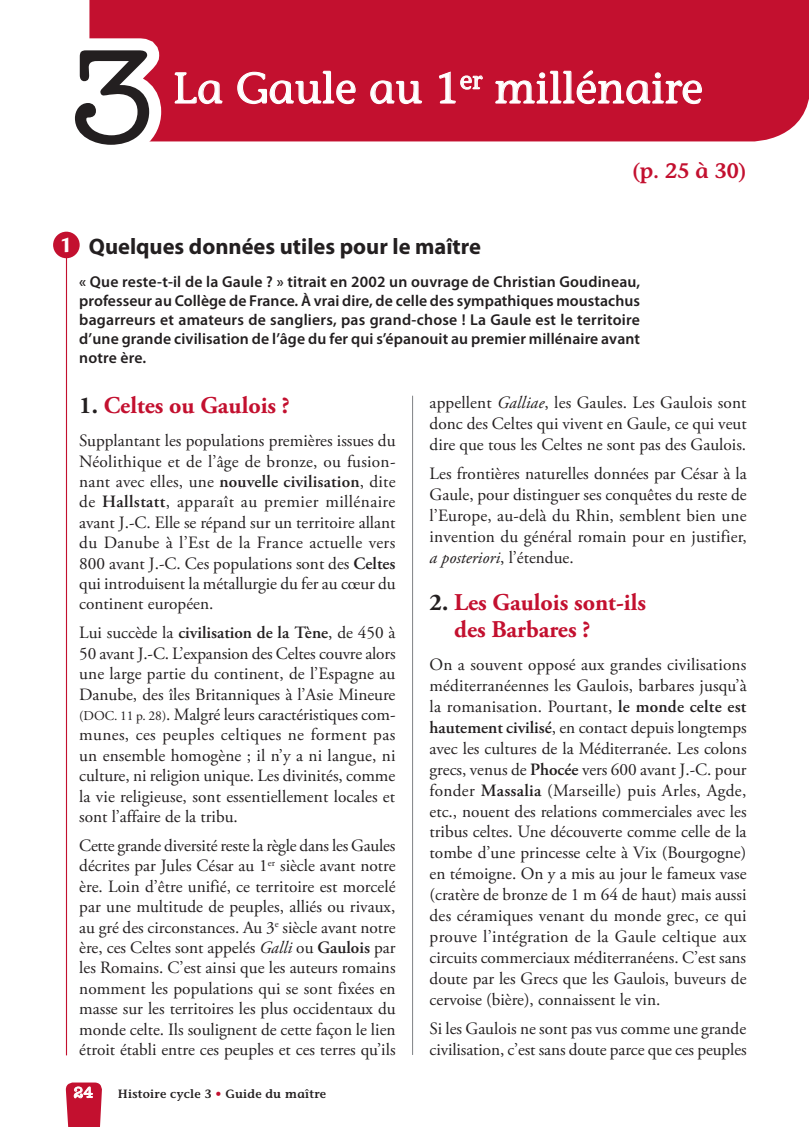
<style>
.page{position:relative;width:809px;height:1127px;background:#fff}
.page>*{position:absolute;margin:0;border:0;box-sizing:border-box;transform-origin:0 0}
.t1{font:500 133.95px "American Typewriter";color:#231f20}
.t2{font:500 43.2px "Stone Informal Std";color:#fff}
.t3{font:700 24px/26.1px "Adobe Garamond Pro";color:#c3102f}
.t4{font:700 22.5px "Myriad Pro";color:#231f20}
.t5{font:600 21px "Stone Informal Std";color:#c3102f}
.t6{font:17.25px/20.4px "Adobe Garamond Pro";color:#231f20;text-align:justify}
.t7{font:600 15.75px/18.9px "Myriad Pro";letter-spacing:.01em;color:#231f20;text-align:justify}
.t8{font:500 14.85px "American Typewriter";color:#fff}
.t9{font:600 12px "Stone Informal Std";letter-spacing:.02em;color:#231f20}
.s1{font-family:"Cronos Pro";font-size:24px;color:#fff}
.s2{color:#231f20}
.s3{font-weight:600}
.s4{font-size:13.5px}
.s5{font-style:italic}
.s6{color:#c3102f}
</style>
<div class="page">
<div style="left:89px;top:1px;width:720px;height:140px;background:#c3102f"></div>
<svg style="left:65px;top:1082px;width:37px;height:45px;background:#cd3852"></svg>
<svg style="left:237px;top:70px;width:119px;height:35px;background:#cc3751"></svg>
<svg style="left:370px;top:80px;width:52px;height:25px"></svg>
<svg style="left:438px;top:71px;width:46px;height:33px;background:#cc354f"></svg>
<svg style="left:494px;top:70px;width:208px;height:35px;background:#cd3953"></svg>
<svg style="left:89px;top:26px;width:134px;height:116px"></svg>
<hr style="left:66px;top:241px;width:1px;height:814px;background:#c3102f">
<div style="left:53px;top:232px;width:27px;height:26px;background:#c3102f;border-radius:50%"></div>
<hr style="left:412px;top:396px;width:1px;height:659px;background:#808285">
<h1 class="t1" style="left:68px;top:22px;width:90px">3</h1>
<h2 class="t2" style="left:173px;top:62px;width:531px">La Gaule au 1<sup>er</sup> millénaire</h2>
<p class="t5" style="left:632px;top:158px;width:116px">(p. 25 à 30)</p>
<h3 class="t4" style="left:60px;top:232px;width:423px"><span class="s1">1</span> Quelques données utiles pour le maître</h3>
<p class="t7" style="left:79px;top:272px;width:562px">« Que reste-t-il de la Gaule ? » titrait en 2002 un ouvrage de Christian Goudineau, professeur au Collège de France. À vrai dire, de celle des sympathiques moustachus bagarreurs et amateurs de sangliers, pas grand-chose ! La Gaule est le territoire d’une grande civilisation de l’âge du fer qui s’épanouit au premier millénaire avant notre ère.</p>
<h3 class="t3" style="left:79px;top:393px;width:212px"><span class="s2">1.</span> Celtes ou Gaulois ?</h3>
<p class="t6" style="left:79px;top:431px;width:318px">Supplantant les populations premières issues du Néolithique et de l’âge de bronze, ou fusion&shy;nant avec elles, une <span class="s3">nouvelle civilisation</span>, dite de <span class="s3">Hallstatt</span>, apparaît au premier millénaire avant J.-C. Elle se répand sur un territoire allant du Danube à l’Est de la France actuelle vers 800 avant J.-C. Ces populations sont des <span class="s3">Celtes </span>qui introduisent la métallurgie du fer au cœur du continent européen.</p>
<p class="t6" style="left:79px;top:623px;width:318px">Lui succède la <span class="s3">civilisation de la Tène</span>, de 450 à 50 avant J.-C. L’expansion des Celtes couvre alors une large partie du continent, de l’Espagne au Danube, des îles Britanniques à l’Asie Mineure <span class="s4">(DOC. 11 p. 28)</span>. Malgré leurs caractéristiques com&shy;munes, ces peuples celtiques ne forment pas un ensemble homogène ; il n’y a ni langue, ni culture, ni religion unique. Les divinités, comme la vie religieuse, sont essentiellement locales et sont l’affaire de la tribu.</p>
<p class="t6" style="left:79px;top:836px;width:318px">Cette grande diversité reste la règle dans les Gaules décrites par Jules César au 1<sup>er</sup> siècle avant notre ère. Loin d’être unifié, ce territoire est morcelé par une multitude de peuples, alliés ou rivaux, au gré des circonstances. Au 3<sup>e</sup> siècle avant notre ère, ces Celtes sont appelés <span class="s5">Galli</span> ou <span class="s3">Gaulois</span> par les Romains. C’est ainsi que les auteurs romains nomment les populations qui se sont fixées en masse sur les territoires les plus occidentaux du monde celte. Ils soulignent de cette façon le lien étroit établi entre ces peuples et ces terres qu’ils</p>
<p class="t8" style="left:73px;top:1084px;width:21px">24</p>
<p class="t9" style="left:118px;top:1086px;width:210px">Histoire cycle 3 <span class="s6">•</span> Guide du maître</p>
<p class="t6" style="left:429px;top:393px;width:318px;line-height:20.9px">appellent <span class="s5">Galliae</span>, les Gaules. Les Gaulois sont donc des Celtes qui vivent en Gaule, ce qui veut dire que tous les Celtes ne sont pas des Gaulois.</p>
<p class="t6" style="left:429px;top:464px;width:319px;line-height:20.9px">Les frontières naturelles données par César à la Gaule, pour distinguer ses conquêtes du reste de l’Europe, au-delà du Rhin, semblent bien une invention du général romain pour en justifier, <span class="s5">a posteriori</span>, l’étendue.</p>
<h3 class="t3" style="left:454px;top:590px;width:193px;text-indent:-24px"><span class="s2">2.</span> Les Gaulois sont-ils des Barbares ?</h3>
<p class="t6" style="left:429px;top:655px;width:318px;line-height:20.9px">On a souvent opposé aux grandes civilisations méditerranéennes les Gaulois, barbares jusqu’à la romanisation. Pourtant, <span class="s3">le monde celte est hautement civilisé</span>, en contact depuis longtemps avec les cultures de la Méditerranée. Les colons grecs, venus de <span class="s3">Phocée</span> vers 600 avant J.-C. pour fonder <span class="s3">Massalia</span> (Marseille) puis Arles, Agde, etc., nouent des relations commerciales avec les tribus celtes. Une découverte comme celle de la tombe d’une princesse celte à Vix (Bourgogne) en témoigne. On y a mis au jour le fameux vase (cratère de bronze de 1 m 64 de haut) mais aussi des céramiques venant du monde grec, ce qui prouve l’intégration de la Gaule celtique aux circuits commerciaux méditerranéens. C’est sans doute par les Grecs que les Gaulois, buveurs de cervoise (bière), connaissent le vin.</p>
<p class="t6" style="left:429px;top:1018px;width:318px;line-height:20.9px">Si les Gaulois ne sont pas vus comme une grande civilisation, c’est sans doute parce que ces peuples</p>
</div>
